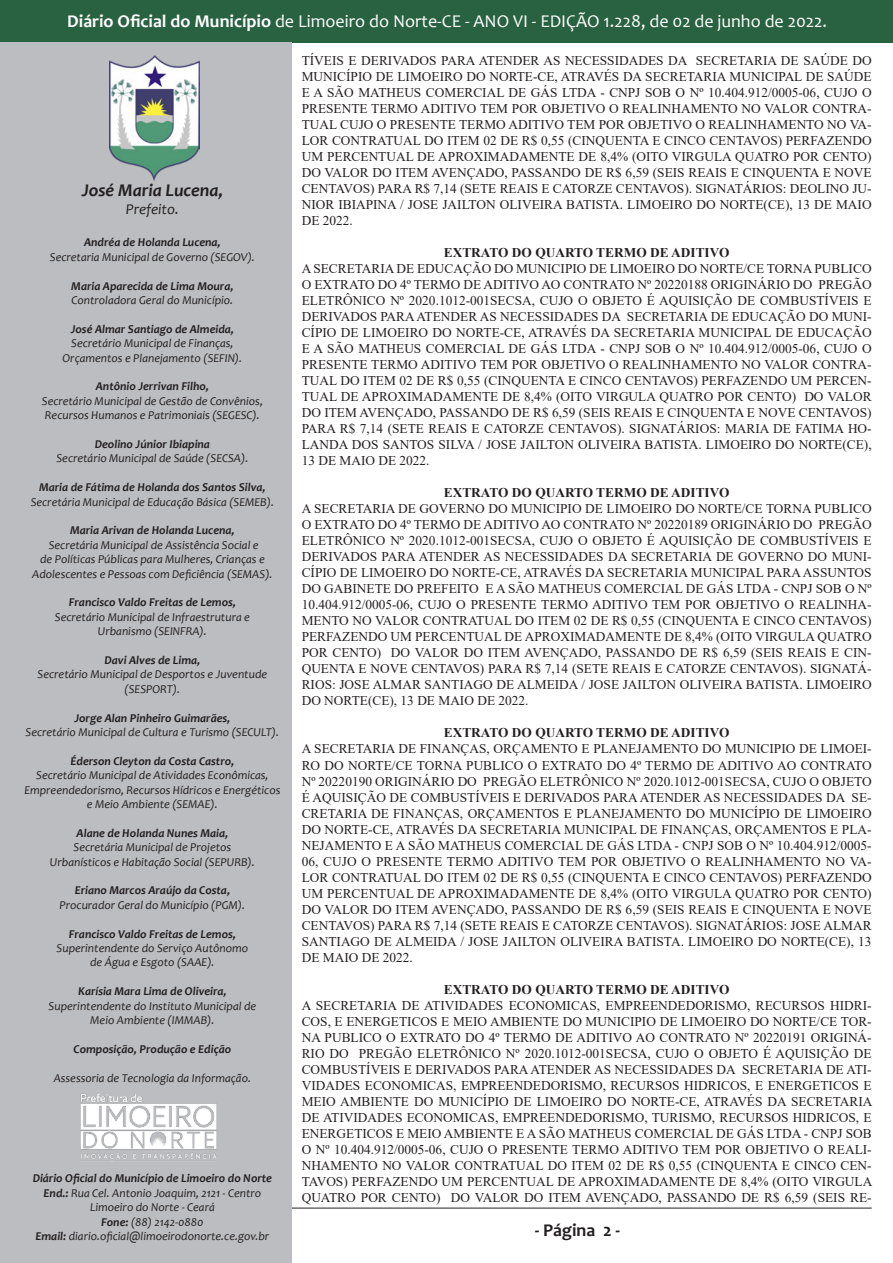
<style>
.page{position:relative;width:893px;height:1263px;background:#fff}
.page>*{position:absolute;margin:0;border:0;box-sizing:border-box;transform-origin:0 0}
.t1{font:18px "Candara";color:#fff}
.t2{font:italic 700 18px "Candara";color:#231f20}
.t3{font:700 18px "Candara";color:#231f20}
.t4{font:italic 15px "Candara";color:#231f20}
.t5{font:13.35px/16px "Times New Roman";color:#231f20;text-align:justify}
.t6{font:700 13.35px "Times New Roman";color:#231f20}
.t7{font:italic 12px/14.4px "Candara";color:#231f20;text-align:center}
.t8{font:italic 700 12px "Candara";color:#231f20}
.s1{font-weight:700}
</style>
<div class="page">
<div style="left:1px;top:0;width:892px;height:42px;background:#286240"></div>
<hr style="left:21px;top:1208px;width:851px;height:1px;background:#231f20">
<div style="left:0;top:42px;width:291px;height:1221px;background:#bcbdc0"></div>
<img style="left:109px;top:55px;width:90px;height:125px">
<img style="left:80px;top:1093px;width:137px;height:66px">
<h1 class="t1" style="left:67px;top:10px;width:761px"><span class="s1">Diário Oficial do Município</span> de Limoeiro do Norte-CE - ANO VI - EDIÇÃO 1.228, de 02 de junho de 2022.</h1>
<p class="t2" style="left:82px;top:179px;width:143px">José Maria Lucena,</p>
<p class="t4" style="left:126px;top:200px;width:55px">Prefeito.</p>
<p class="t8" style="left:84px;top:235px;width:138px">Andréa de Holanda Lucena,</p>
<p class="t7" style="left:50px;top:249px;width:207px">Secretaria Municipal de Governo (SEGOV).</p>
<p class="t8" style="left:71px;top:278px;width:164px">Maria Aparecida de Lima Moura,</p>
<p class="t7" style="left:72px;top:293px;width:163px">Controladora Geral do Município.</p>
<p class="t8" style="left:71px;top:321px;width:165px">José Almar Santiago de Almeida,</p>
<p class="t7" style="left:71px;top:336px;width:164px">Secretário Municipal de Finanças,</p>
<p class="t7" style="left:63px;top:350px;width:181px">Orçamentos e Planejamento (SEFIN).</p>
<p class="t8" style="left:96px;top:379px;width:115px">Antônio Jerrivan Filho,</p>
<p class="t7" style="left:42px;top:393px;width:223px">Secretário Municipal de Gestão de Convênios,</p>
<p class="t7" style="left:45px;top:408px;width:216px">Recursos Humanos e Patrimoniais (SEGESC).</p>
<p class="t8" style="left:95px;top:436px;width:117px">Deolino Júnior Ibiapina</p>
<p class="t7" style="left:56px;top:451px;width:193px">Secretário Municipal de Saúde (SECSA).</p>
<p class="t8" style="left:39px;top:480px;width:228px">Maria de Fátima de Holanda dos Santos Silva,</p>
<p class="t7" style="left:31px;top:494px;width:245px">Secretária Municipal de Educação Básica (SEMEB).</p>
<p class="t8" style="left:70px;top:523px;width:166px">Maria Arivan de Holanda Lucena,</p>
<p class="t7" style="left:49px;top:537px;width:211px">Secretária Municipal de Assistência Social e</p>
<p class="t7" style="left:40px;top:552px;width:226px">de Políticas Públicas para Mulheres, Crianças e</p>
<p class="t7" style="left:32px;top:566px;width:242px">Adolescentes e Pessoas com Deficiência (SEMAS).</p>
<p class="t8" style="left:69px;top:595px;width:169px">Francisco Valdo Freitas de Lemos,</p>
<p class="t7" style="left:55px;top:609px;width:197px">Secretário Municipal de Infraestrutura e</p>
<p class="t7" style="left:98px;top:624px;width:110px">Urbanismo (SEINFRA).</p>
<p class="t8" style="left:105px;top:652px;width:97px">Davi Alves de Lima,</p>
<p class="t7" style="left:38px;top:667px;width:231px">Secretário Municipal de Desportos e Juventude (SESPORT).</p>
<p class="t8" style="left:74px;top:710px;width:157px">Jorge Alan Pinheiro Guimarães,</p>
<p class="t7" style="left:26px;top:725px;width:255px">Secretário Municipal de Cultura e Turismo (SECULT).</p>
<p class="t8" style="left:70px;top:753px;width:165px">Éderson Cleyton da Costa Castro,</p>
<p class="t7" style="left:24px;top:768px;width:257px">Secretário Municipal de Atividades Econômicas,<br>Empreendedorismo, Recursos Hídricos e Energéticos e Meio Ambiente (SEMAE).</p>
<p class="t8" style="left:77px;top:825px;width:153px">Alane de Holanda Nunes Maia,</p>
<p class="t7" style="left:74px;top:840px;width:159px">Secretária Municipal de Projetos</p>
<p class="t7" style="left:50px;top:854px;width:206px">Urbanísticos e Habitação Social (SEPURB).</p>
<p class="t8" style="left:75px;top:883px;width:157px">Eriano Marcos Araújo da Costa,</p>
<p class="t7" style="left:60px;top:897px;width:187px">Procurador Geral do Município (PGM).</p>
<p class="t8" style="left:69px;top:926px;width:169px">Francisco Valdo Freitas de Lemos,</p>
<p class="t7" style="left:57px;top:941px;width:193px">Superintendente do Serviço Autônomo de Água e Esgoto (SAAE).</p>
<p class="t8" style="left:78px;top:984px;width:150px">Karísia Mara Lima de Oliveira,</p>
<p class="t7" style="left:49px;top:998px;width:209px">Superintendente do Instituto Municipal de<br>Meio Ambiente (IMMAB).</p>
<p class="t8" style="left:74px;top:1041px;width:159px">Composição, Produção e Edição</p>
<p class="t7" style="left:54px;top:1070px;width:199px">Assessoria de Tecnologia da Informação.</p>
<p class="t8" style="left:33px;top:1171px;width:241px">Diário Oficial do Município de Limoeiro do Norte</p>
<p class="t7" style="left:44px;top:1185px;width:219px"><span class="s1">End.:</span> Rua Cel. Antonio Joaquim, 2121 - Centro</p>
<p class="t7" style="left:90px;top:1200px;width:126px">Limoeiro do Norte - Ceará</p>
<p class="t7" style="left:101px;top:1214px;width:104px"><span class="s1">Fone:</span> (88) 2142-0880</p>
<p class="t7" style="left:35px;top:1229px;width:235px"><span class="s1">Email:</span> diario.oficial@limoeirodonorte.ce.gov.br</p>
<p class="t5" style="left:302px;top:52px;width:572px">TÍVEIS E DERIVADOS PARA ATENDER AS NECESSIDADES DA SECRETARIA DE SAÚDE DO MUNICÍPIO DE LIMOEIRO DO NORTE-CE, ATRAVÉS DA SECRETARIA MUNICIPAL DE SAÚDE E A SÃO MATHEUS COMERCIAL DE GÁS LTDA - CNPJ SOB O Nº 10.404.912/0005-06, CUJO O PRESENTE TERMO ADITIVO TEM POR OBJETIVO O REALINHAMENTO NO VALOR CONTRA-TUAL CUJO O PRESENTE TERMO ADITIVO TEM POR OBJETIVO O REALINHAMENTO NO VA-LOR CONTRATUAL DO ITEM 02 DE R$ 0,55 (CINQUENTA E CINCO CENTAVOS) PERFAZENDO UM PERCENTUAL DE APROXIMADAMENTE DE 8,4% (OITO VIRGULA QUATRO POR CENTO)<br>DO VALOR DO ITEM AVENÇADO, PASSANDO DE R$ 6,59 (SEIS REAIS E CINQUENTA E NOVE CENTAVOS) PARA R$ 7,14 (SETE REAIS E CATORZE CENTAVOS). SIGNATÁRIOS: DEOLINO JU-NIOR IBIAPINA / JOSE JAILTON OLIVEIRA BATISTA. LIMOEIRO DO NORTE(CE), 13 DE MAIO DE 2022.</p>
<p class="t6" style="left:444px;top:243px;width:287px">EXTRATO DO QUARTO TERMO DE ADITIVO</p>
<p class="t5" style="left:302px;top:260px;width:572px">A SECRETARIA DE EDUCAÇÃO DO MUNICIPIO DE LIMOEIRO DO NORTE/CE TORNA PUBLICO O EXTRATO DO 4º TERMO DE ADITIVO AO CONTRATO Nº 20220188 ORIGINÁRIO DO PREGÃO ELETRÔNICO Nº 2020.1012-001SECSA, CUJO O OBJETO É AQUISIÇÃO DE COMBUSTÍVEIS E DERIVADOS PARA ATENDER AS NECESSIDADES DA SECRETARIA DE EDUCAÇÃO DO MUNI-CÍPIO DE LIMOEIRO DO NORTE-CE, ATRAVÉS DA SECRETARIA MUNICIPAL DE EDUCAÇÃO E A SÃO MATHEUS COMERCIAL DE GÁS LTDA - CNPJ SOB O Nº 10.404.912/0005-06, CUJO O PRESENTE TERMO ADITIVO TEM POR OBJETIVO O REALINHAMENTO NO VALOR CONTRA-TUAL DO ITEM 02 DE R$ 0,55 (CINQUENTA E CINCO CENTAVOS) PERFAZENDO UM PERCEN-TUAL DE APROXIMADAMENTE DE 8,4% (OITO VIRGULA QUATRO POR CENTO) DO VALOR DO ITEM AVENÇADO, PASSANDO DE R$ 6,59 (SEIS REAIS E CINQUENTA E NOVE CENTAVOS)<br>PARA R$ 7,14 (SETE REAIS E CATORZE CENTAVOS). SIGNATÁRIOS: MARIA DE FATIMA HO-LANDA DOS SANTOS SILVA / JOSE JAILTON OLIVEIRA BATISTA. LIMOEIRO DO NORTE(CE), 13 DE MAIO DE 2022.</p>
<p class="t6" style="left:444px;top:483px;width:287px">EXTRATO DO QUARTO TERMO DE ADITIVO</p>
<p class="t5" style="left:302px;top:500px;width:571px">A SECRETARIA DE GOVERNO DO MUNICIPIO DE LIMOEIRO DO NORTE/CE TORNA PUBLICO O EXTRATO DO 4º TERMO DE ADITIVO AO CONTRATO Nº 20220189 ORIGINÁRIO DO PREGÃO ELETRÔNICO Nº 2020.1012-001SECSA, CUJO O OBJETO É AQUISIÇÃO DE COMBUSTÍVEIS E DERIVADOS PARA ATENDER AS NECESSIDADES DA SECRETARIA DE GOVERNO DO MUNI-CÍPIO DE LIMOEIRO DO NORTE-CE, ATRAVÉS DA SECRETARIA MUNICIPAL PARA ASSUNTOS DO GABINETE DO PREFEITO E A SÃO MATHEUS COMERCIAL DE GÁS LTDA - CNPJ SOB O Nº 10.404.912/0005-06, CUJO O PRESENTE TERMO ADITIVO TEM POR OBJETIVO O REALINHA-MENTO NO VALOR CONTRATUAL DO ITEM 02 DE R$ 0,55 (CINQUENTA E CINCO CENTAVOS)<br>PERFAZENDO UM PERCENTUAL DE APROXIMADAMENTE DE 8,4% (OITO VIRGULA QUATRO POR CENTO) DO VALOR DO ITEM AVENÇADO, PASSANDO DE R$ 6,59 (SEIS REAIS E CIN-QUENTA E NOVE CENTAVOS) PARA R$ 7,14 (SETE REAIS E CATORZE CENTAVOS). SIGNATÁ-RIOS: JOSE ALMAR SANTIAGO DE ALMEIDA / JOSE JAILTON OLIVEIRA BATISTA. LIMOEIRO DO NORTE(CE), 13 DE MAIO DE 2022.</p>
<p class="t6" style="left:444px;top:723px;width:287px">EXTRATO DO QUARTO TERMO DE ADITIVO</p>
<p class="t5" style="left:302px;top:740px;width:571px">A SECRETARIA DE FINANÇAS, ORÇAMENTO E PLANEJAMENTO DO MUNICIPIO DE LIMOEI-RO DO NORTE/CE TORNA PUBLICO O EXTRATO DO 4º TERMO DE ADITIVO AO CONTRATO Nº 20220190 ORIGINÁRIO DO PREGÃO ELETRÔNICO Nº 2020.1012-001SECSA, CUJO O OBJETO É AQUISIÇÃO DE COMBUSTÍVEIS E DERIVADOS PARA ATENDER AS NECESSIDADES DA SE-CRETARIA DE FINANÇAS, ORÇAMENTOS E PLANEJAMENTO DO MUNICÍPIO DE LIMOEIRO DO NORTE-CE, ATRAVÉS DA SECRETARIA MUNICIPAL DE FINANÇAS, ORÇAMENTOS E PLA-NEJAMENTO E A SÃO MATHEUS COMERCIAL DE GÁS LTDA - CNPJ SOB O Nº 10.404.912/0005- 06, CUJO O PRESENTE TERMO ADITIVO TEM POR OBJETIVO O REALINHAMENTO NO VA-LOR CONTRATUAL DO ITEM 02 DE R$ 0,55 (CINQUENTA E CINCO CENTAVOS) PERFAZENDO UM PERCENTUAL DE APROXIMADAMENTE DE 8,4% (OITO VIRGULA QUATRO POR CENTO)<br>DO VALOR DO ITEM AVENÇADO, PASSANDO DE R$ 6,59 (SEIS REAIS E CINQUENTA E NOVE CENTAVOS) PARA R$ 7,14 (SETE REAIS E CATORZE CENTAVOS). SIGNATÁRIOS: JOSE ALMAR SANTIAGO DE ALMEIDA / JOSE JAILTON OLIVEIRA BATISTA. LIMOEIRO DO NORTE(CE), 13<br>DE MAIO DE 2022.</p>
<p class="t6" style="left:444px;top:980px;width:287px">EXTRATO DO QUARTO TERMO DE ADITIVO</p>
<p class="t5" style="left:302px;top:997px;width:572px">A SECRETARIA DE ATIVIDADES ECONOMICAS, EMPREENDEDORISMO, RECURSOS HIDRI-COS, E ENERGETICOS E MEIO AMBIENTE DO MUNICIPIO DE LIMOEIRO DO NORTE/CE TOR-NA PUBLICO O EXTRATO DO 4º TERMO DE ADITIVO AO CONTRATO Nº 20220191 ORIGINÁ-RIO DO PREGÃO ELETRÔNICO Nº 2020.1012-001SECSA, CUJO O OBJETO É AQUISIÇÃO DE COMBUSTÍVEIS E DERIVADOS PARA ATENDER AS NECESSIDADES DA SECRETARIA DE ATI-VIDADES ECONOMICAS, EMPREENDEDORISMO, RECURSOS HIDRICOS, E ENERGETICOS E MEIO AMBIENTE DO MUNICÍPIO DE LIMOEIRO DO NORTE-CE, ATRAVÉS DA SECRETARIA DE ATIVIDADES ECONOMICAS, EMPREENDEDORISMO, TURISMO, RECURSOS HIDRICOS, E ENERGETICOS E MEIO AMBIENTE E A SÃO MATHEUS COMERCIAL DE GÁS LTDA - CNPJ SOB O Nº 10.404.912/0005-06, CUJO O PRESENTE TERMO ADITIVO TEM POR OBJETIVO O REALI-NHAMENTO NO VALOR CONTRATUAL DO ITEM 02 DE R$ 0,55 (CINQUENTA E CINCO CEN-TAVOS) PERFAZENDO UM PERCENTUAL DE APROXIMADAMENTE DE 8,4% (OITO VIRGULA QUATRO POR CENTO) DO VALOR DO ITEM AVENÇADO, PASSANDO DE R$ 6,59 (SEIS RE-</p>
<h1 class="t3" style="left:535px;top:1219px;width:87px">- Página 2 -</h1>
</div>
